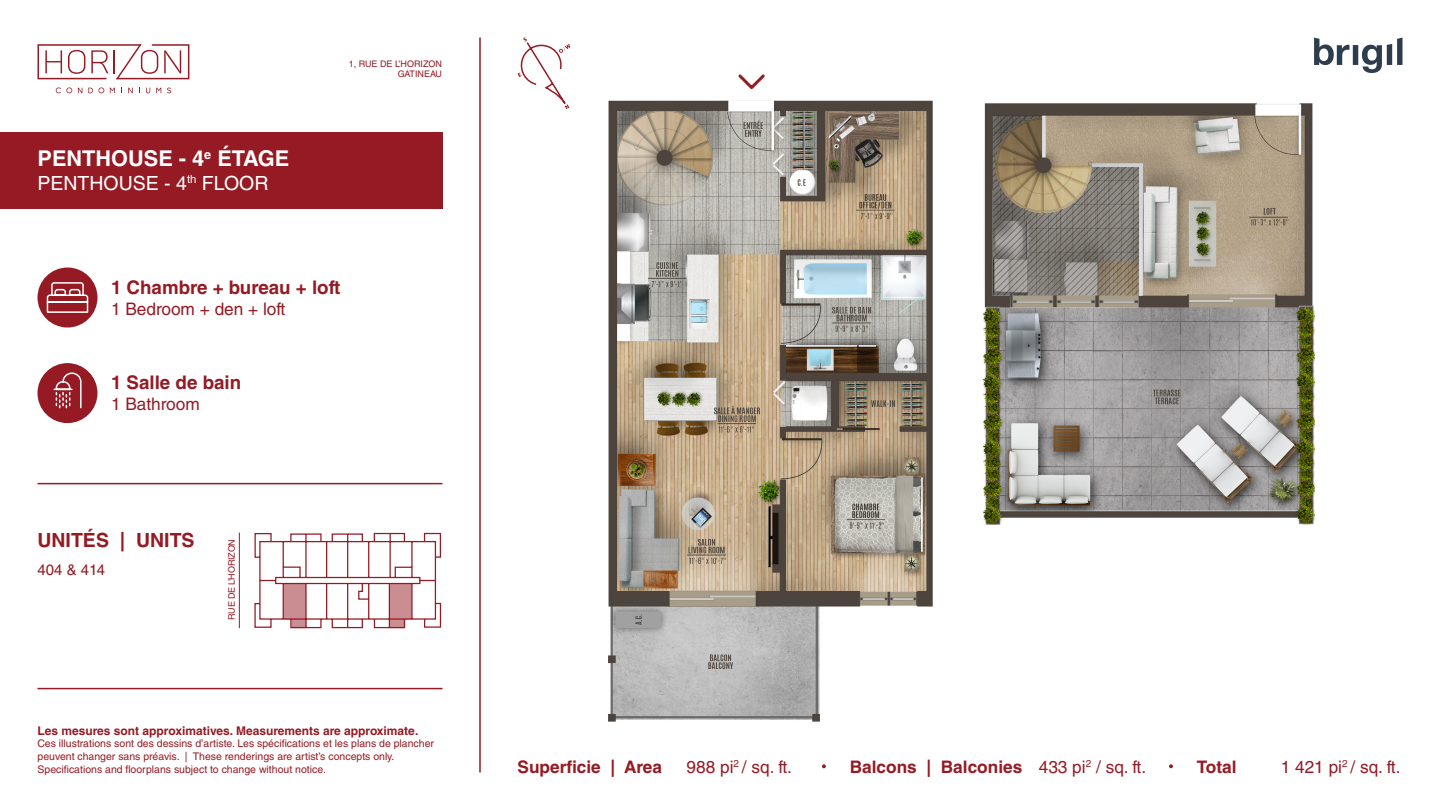
<style>
.page{position:relative;width:1440px;height:810px;background:#fff}
.page>*{position:absolute;margin:0;border:0;box-sizing:border-box;transform-origin:0 0}
.t1{font:700 21.75px "Helvetica LT Std";color:#fff}
.t2{font:19.5px "Helvetica LT Std";color:#fff}
.t3{font:700 19.5px "Helvetica LT Std";color:#951a23}
.t4{font:700 18.75px "Helvetica LT Std";color:#951a23}
.Titre{font:17.25px "Helvetica LT Std";color:#951a23}
.Titre-2{font:700 17.25px "Helvetica LT Std";color:#951a23}
.t5{font:15px "Helvetica LT Std";color:#951a23}
.t6{font:700 12px "Helvetica LT Std";color:#951a23}
.t7{font:10.5px/12.6px "Helvetica LT Std";color:#951a23}
.Titre-3{font:10.05px "Helvetica LT Std";color:#951a23}
.t8{font:9px/10.8px "Helvetica LT Std";color:#951a23;text-align:right}
.t9{font:9px "Helvetica LT Std";letter-spacing:-.02em;color:#951a23}
.s1{font-weight:400}
</style>
<div class="page">
<div style="left:0;top:132px;width:442px;height:76px;background:#951a23"></div>
<hr style="left:479px;top:38px;width:2px;height:734px;background:#951a23">
<hr style="left:38px;top:688px;width:404px;height:1px;background:#951a23">
<hr style="left:38px;top:483px;width:404px;height:1px;background:#951a23">
<svg style="left:1314px;top:38px;width:88px;height:35px"></svg>
<div style="left:38px;top:268px;width:60px;height:60px;background:#951a23;border-radius:50%"></div>
<svg style="left:46px;top:282px;width:43px;height:31px"></svg>
<div style="left:38px;top:363px;width:60px;height:60px;background:#951a23;border-radius:50%"></div>
<svg style="left:53px;top:372px;width:29px;height:37px"></svg>
<svg style="left:518px;top:37px;width:52px;height:72px"></svg>
<svg style="left:56px;top:87px;width:16px;height:6px"></svg>
<svg style="left:78px;top:88px;width:4px;height:5px"></svg>
<svg style="left:88px;top:87px;width:16px;height:6px"></svg>
<svg style="left:110px;top:88px;width:5px;height:5px"></svg>
<svg style="left:128px;top:88px;width:5px;height:5px"></svg>
<svg style="left:146px;top:88px;width:4px;height:5px"></svg>
<svg style="left:156px;top:88px;width:5px;height:5px"></svg>
<svg style="left:167px;top:88px;width:4px;height:5px"></svg>
<svg style="left:37px;top:44px;width:152px;height:35px"></svg>
<hr style="left:239px;top:533px;width:1px;height:95px;background:#951a23">
<svg style="left:1169px;top:764px;width:4px;height:4px"></svg>
<svg style="left:822px;top:764px;width:4px;height:4px"></svg>
<img style="left:608px;top:100px;width:325px;height:621px">
<img style="left:983px;top:103px;width:331px;height:421px">
<svg style="left:738px;top:74px;width:27px;height:15px"></svg>
<svg style="left:254px;top:532px;width:188px;height:97px"></svg>
<p class="t1" style="left:38px;top:145px;width:253px">PENTHOUSE - 4<sup>e</sup> ÉTAGE</p>
<p class="t2" style="left:38px;top:172px;width:233px">PENTHOUSE - 4<sup>th</sup> FLOOR</p>
<p class="t8" style="left:349px;top:58px;width:95px">1, RUE DE L’HORIZON<br>GATINEAU</p>
<p class="t4" style="left:111px;top:276px;width:231px">1 Chambre + bureau + loft</p>
<p class="Titre" style="left:111px;top:299px;width:176px">1 Bedroom + den + loft</p>
<p class="t4" style="left:111px;top:371px;width:132px">1 Salle de bain</p>
<p class="Titre" style="left:111px;top:394px;width:90px">1 Bathroom</p>
<p class="t3" style="left:38px;top:528px;width:159px">UNITÉS | UNITS</p>
<p class="t5" style="left:38px;top:561px;width:69px">404 &amp; 414</p>
<p class="t9" style="left:226px;top:620px;width:82px;rotate:-90deg">RUE DE L’HORIZON</p>
<p class="t6" style="left:38px;top:723px;width:382px">Les mesures sont approximatives. Measurements are approximate.</p>
<p class="t7" style="left:38px;top:737px;width:398px">Ces illustrations sont des dessins d’artiste. Les spécifications et les plans de plancher peuvent changer sans préavis. | These renderings are artist’s concepts only.<br>Specifications and floorplans subject to change without notice.</p>
<p class="Titre-2" style="left:518px;top:756px;width:146px">Superficie | Area</p>
<p class="Titre" style="left:687px;top:756px;width:107px">988 pi<sup>2</sup> / sq. ft.</p>
<p class="Titre" style="left:1096px;top:756px;width:52px">/ sq. ft.</p>
<p class="Titre-2" style="left:850px;top:756px;width:238px">Balcons | Balconies <span class="s1">433 pi</span></p>
<p class="Titre-3" style="left:1086px;top:757px;width:7px">2</p>
<p class="Titre-2" style="left:1197px;top:756px;width:41px">Total</p>
<p class="Titre" style="left:1281px;top:756px;width:121px">1 421 pi<sup>2</sup> / sq. ft.</p>
</div>
